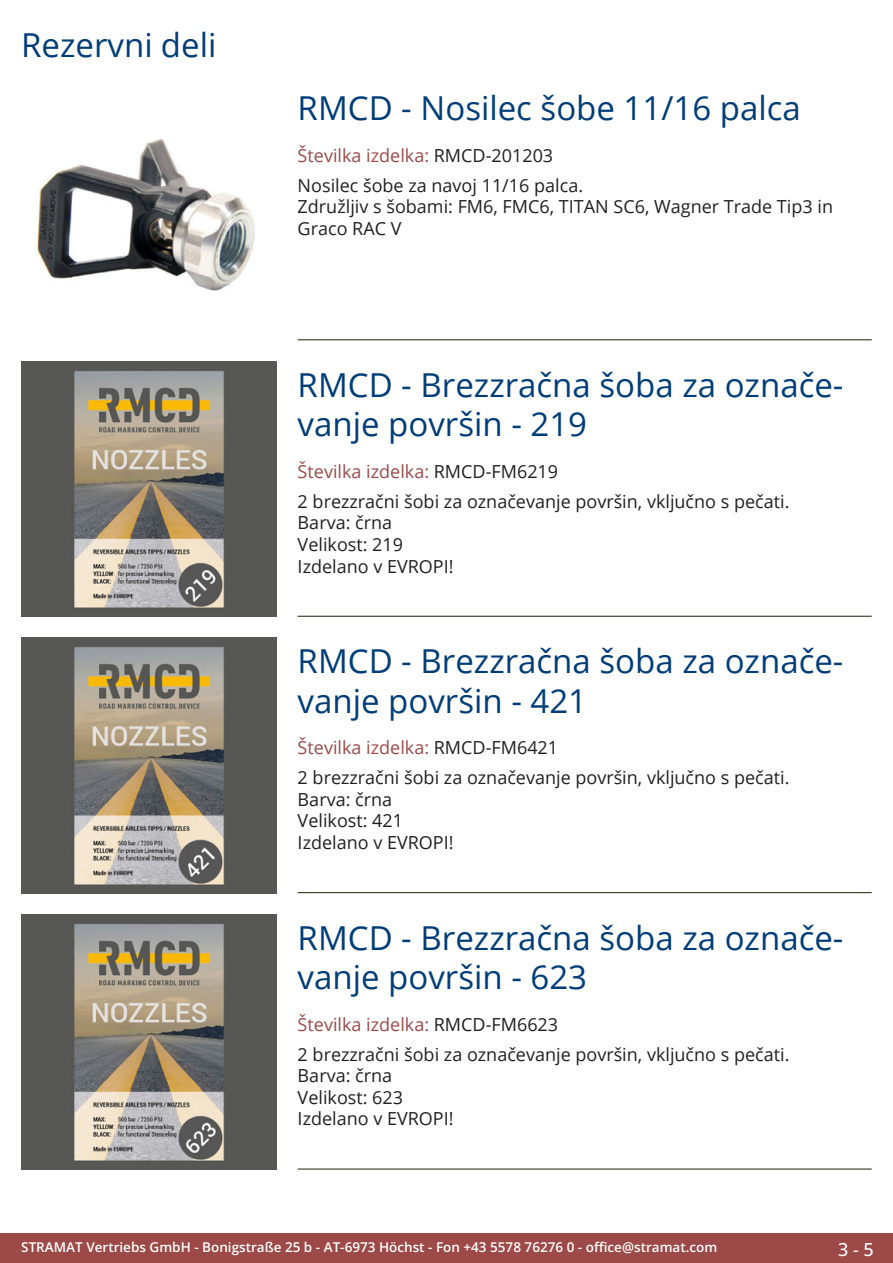
<style>
.page{position:relative;width:893px;height:1263px;background:#fff}
.page>*{position:absolute;margin:0;border:0;box-sizing:border-box;transform-origin:0 0}
.Produkttitel{font:33px/39.6px "Open Sans";color:#003d78}
.RastTitel{font:33px "Open Sans";color:#003d78}
.Beschreibung_Text{font:18px/21.6px "Open Sans";color:#231f20}
.TechDaten_Überschrif{font:18px "Open Sans";color:#9c4948}
.t1{font:500 18px "Open Sans";color:#fff}
.t2{font:600 13.5px "Open Sans";color:#fff}
.s1{color:#231f20}
</style>
<div class="page">
<div style="left:0;top:1233px;width:893px;height:30px;background:#9c4948"></div>
<hr style="left:298px;top:340px;width:574px;height:1px;background:#201d08">
<hr style="left:298px;top:616px;width:574px;height:1px;background:#201d08">
<hr style="left:298px;top:892px;width:574px;height:1px;background:#201d08">
<hr style="left:298px;top:1169px;width:574px;height:1px;background:#201d08">
<img style="left:36px;top:139px;width:219px;height:152px">
<img style="left:21px;top:361px;width:255px;height:256px">
<img style="left:21px;top:638px;width:255px;height:255px">
<img style="left:21px;top:914px;width:255px;height:255px">
<p class="RastTitel" style="left:21px;top:22px;width:197px">Rezervni deli</p>
<p class="Produkttitel" style="left:298px;top:88px;width:505px">RMCD - Nosilec šobe 11/16 palca</p>
<p class="TechDaten_Überschrif" style="left:298px;top:143px;width:257px">Številka izdelka: <span class="s1">RMCD-201203</span></p>
<p class="Beschreibung_Text" style="left:298px;top:174px;width:537px">Nosilec šobe za navoj 11/16 palca.<br>Združljiv s šobami: FM6, FMC6, TITAN SC6, Wagner Trade Tip3 in<br>Graco RAC V</p>
<p class="Produkttitel" style="left:298px;top:364px;width:545px">RMCD - Brezzračna šoba za označe&shy;vanje površin - 219</p>
<p class="TechDaten_Überschrif" style="left:298px;top:459px;width:262px">Številka izdelka: <span class="s1">RMCD-FM6219</span></p>
<p class="Beschreibung_Text" style="left:298px;top:490px;width:493px">2 brezzračni šobi za označevanje površin, vključno s pečati.<br>Barva: črna<br>Velikost: 219<br>Izdelano v EVROPI!</p>
<p class="Produkttitel" style="left:298px;top:640px;width:545px">RMCD - Brezzračna šoba za označe&shy;vanje površin - 421</p>
<p class="TechDaten_Überschrif" style="left:298px;top:735px;width:262px">Številka izdelka: <span class="s1">RMCD-FM6421</span></p>
<p class="Beschreibung_Text" style="left:298px;top:766px;width:493px">2 brezzračni šobi za označevanje površin, vključno s pečati.<br>Barva: črna<br>Velikost: 421<br>Izdelano v EVROPI!</p>
<p class="Produkttitel" style="left:298px;top:917px;width:545px">RMCD - Brezzračna šoba za označe&shy;vanje površin - 623</p>
<p class="TechDaten_Überschrif" style="left:298px;top:1012px;width:262px">Številka izdelka: <span class="s1">RMCD-FM6623</span></p>
<p class="Beschreibung_Text" style="left:298px;top:1043px;width:493px">2 brezzračni šobi za označevanje površin, vključno s pečati.<br>Barva: črna<br>Velikost: 623<br>Izdelano v EVROPI!</p>
<p class="t2" style="left:21px;top:1238px;width:698px">STRAMAT Vertriebs GmbH - Bonigstraße 25 b - AT-6973 Höchst - Fon +43 5578 76276 0 - office@stramat.com</p>
<p class="t1" style="left:838px;top:1237px;width:37px">3 - 5</p>
</div>
